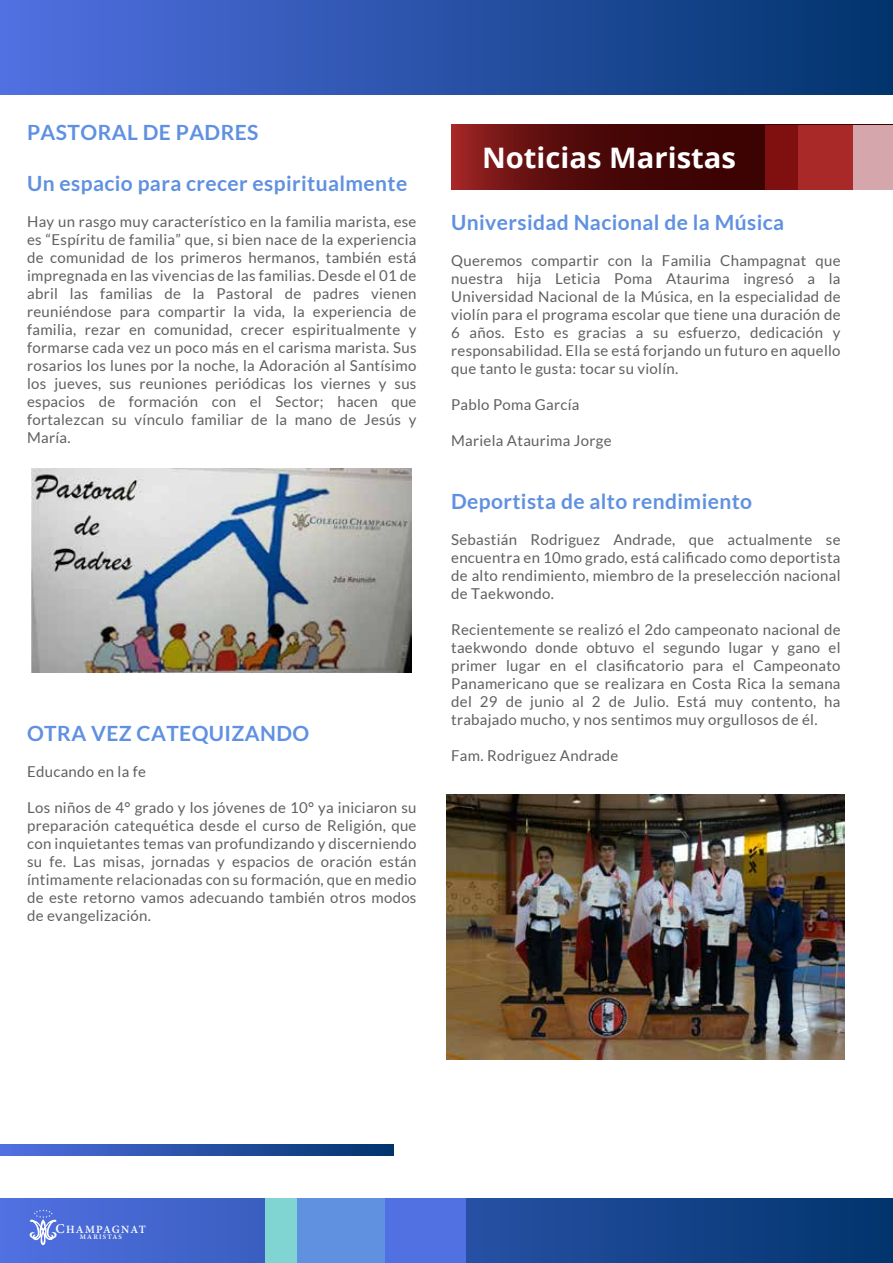
<style>
.page{position:relative;width:893px;height:1263px;background:#fff}
.page>*{position:absolute;margin:0;border:0;box-sizing:border-box;transform-origin:0 0}
.t1{font:700 28.2px "Open Sans";color:#fff}
.t2{font:700 21px "Lato";letter-spacing:.02em;color:#6091e1}
.t3{font:15px/18px "Lato";letter-spacing:.02em;color:#606060;text-align:justify}
.t4{font:600 11.1px "Minion Pro";letter-spacing:.09em;color:#fff}
.t5{font:600 6.9px "Minion Pro";letter-spacing:.18em;color:#fff}
.s1{font-size:13.65px}
</style>
<div class="page">
<svg style="left:451px;top:125px;width:314px;height:64px;background:#560b0b"></svg>
<div style="left:765px;top:125px;width:33px;height:65px;background:#800f0f"></div>
<div style="left:798px;top:125px;width:55px;height:64px;background:#a92828"></div>
<div style="left:853px;top:125px;width:40px;height:65px;background:#d6a6ad"></div>
<svg style="left:0;top:1198px;width:893px;height:65px;background:#264fa3"></svg>
<svg style="left:28px;top:1209px;width:30px;height:36px"></svg>
<div style="left:265px;top:1198px;width:32px;height:65px;background:#80d4d2"></div>
<div style="left:297px;top:1198px;width:88px;height:65px;background:#6090e0"></div>
<div style="left:385px;top:1198px;width:81px;height:65px;background:#5170e2"></div>
<svg style="left:0;top:1144px;width:393px;height:11px;background:#2951a7"></svg>
<div style="left:0;top:0;width:893px;height:94px;background:linear-gradient(to right,#5170e2,#01346c)"></div>
<img style="left:32px;top:468px;width:380px;height:205px">
<img style="left:447px;top:794px;width:397px;height:265px">
<h2 class="t2" style="left:27px;top:120px;width:233px">PASTORAL DE PADRES</h2>
<h2 class="t2" style="left:27px;top:171px;width:382px">Un espacio para crecer espiritualmente</h2>
<p class="t3" style="left:27px;top:212px;width:391px">Hay un rasgo muy característico en la familia marista, ese es “Espíritu de familia” que, si bien nace de la experiencia de comunidad de los primeros hermanos, también está impregnada en las vivencias de las familias. Desde el 01 de abril las familias de la Pastoral de padres vienen reuniéndose para compartir la vida, la experiencia de familia, rezar en comunidad, crecer espiritualmente y formarse cada vez un poco más en el carisma marista. Sus rosarios los lunes por la noche, la Adoración al Santísimo los jueves, sus reuniones periódicas los viernes y sus espacios de formación con el Sector; hacen que fortalezcan su vínculo familiar de la mano de Jesús y María.</p>
<h2 class="t2" style="left:451px;top:210px;width:334px">Universidad Nacional de la Música</h2>
<h1 class="t1" style="left:482px;top:138px;width:255px">Noticias Maristas</h1>
<p class="t3" style="left:451px;top:251px;width:391px">Queremos compartir con la Familia Champagnat que nuestra hija Leticia Poma Ataurima ingresó a la Universidad Nacional de la Música, en la especialidad de violín para el programa escolar que tiene una duración de 6 años. Esto es gracias a su esfuerzo, dedicación y responsabilidad. Ella se está forjando un futuro en aquello que tanto le gusta: tocar su violín.</p>
<p class="t3" style="left:451px;top:395px;width:130px">Pablo Poma García</p>
<p class="t3" style="left:451px;top:431px;width:162px">Mariela Ataurima Jorge</p>
<h2 class="t2" style="left:27px;top:721px;width:284px">OTRA VEZ CATEQUIZANDO</h2>
<p class="t3" style="left:27px;top:762px;width:120px">Educando en la fe</p>
<p class="t3" style="left:27px;top:798px;width:391px">Los niños de 4° grado y los jóvenes de 10° ya iniciaron su preparación catequética desde el curso de Religión, que con inquietantes temas van profundizando y discerniendo su fe. Las misas, jornadas y espacios de oración están íntimamente relacionadas con su formación, que en medio de este retorno vamos adecuando también otros modos de evangelización.</p>
<h2 class="t2" style="left:451px;top:490px;width:302px">Deportista de alto rendimiento</h2>
<p class="t3" style="left:451px;top:531px;width:391px">Sebastián Rodriguez Andrade, que actualmente se encuentra en 10mo grado, está calificado como deportista de alto rendimiento, miembro de la preselección nacional de Taekwondo.</p>
<p class="t3" style="left:451px;top:621px;width:391px">Recientemente se realizó el 2do campeonato nacional de taekwondo donde obtuvo el segundo lugar y gano el primer lugar en el clasificatorio para el Campeonato Panamericano que se realizara en Costa Rica la semana del 29 de junio al 2 de Julio. Está muy contento, ha trabajado mucho, y nos sentimos muy orgullosos de él.</p>
<p class="t3" style="left:451px;top:747px;width:169px">Fam. Rodriguez Andrade</p>
<p class="t4" style="left:56px;top:1221px;width:92px"><span class="s1">C</span>HAMPAGNAT</p>
<p class="t5" style="left:80px;top:1232px;width:44px">MARISTAS</p>
</div>
